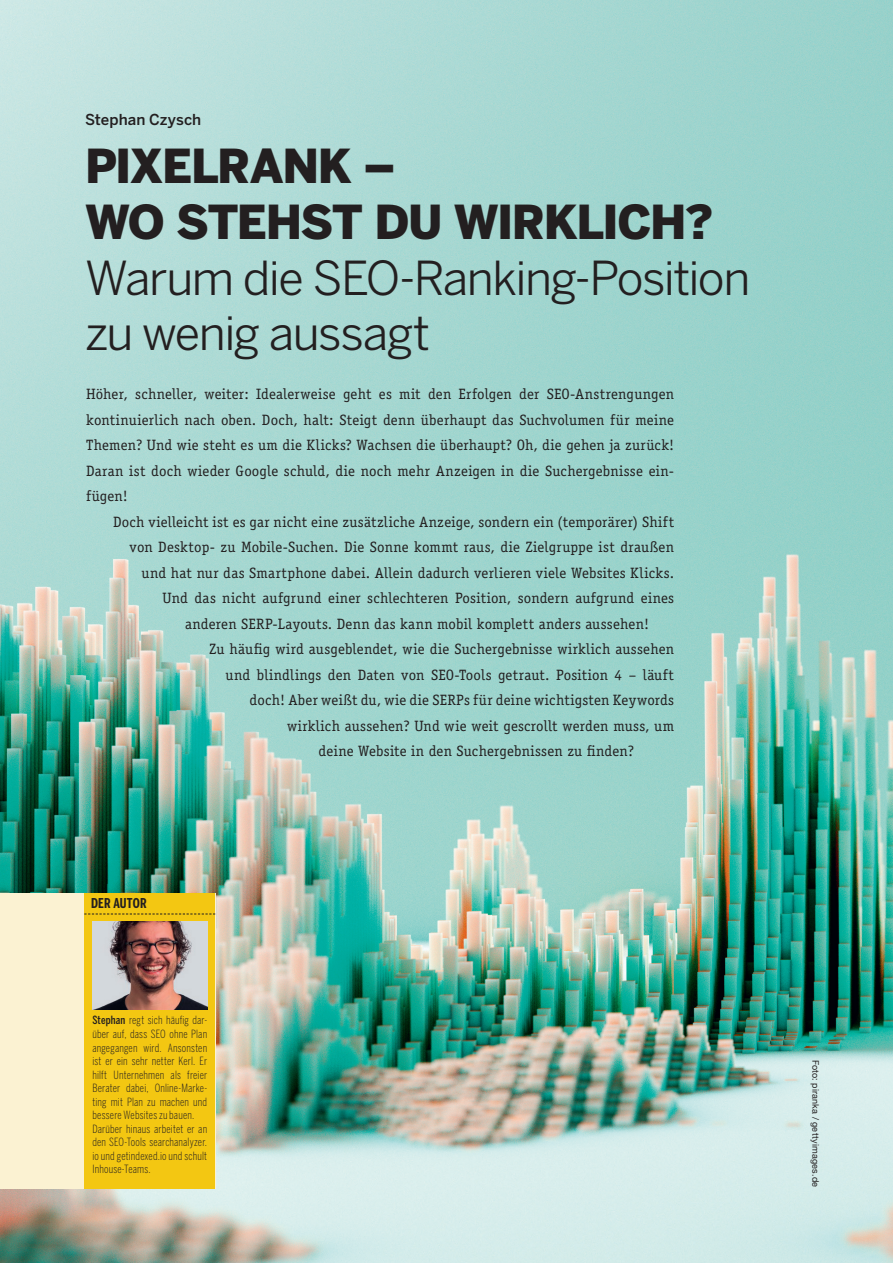
<style>
.page{position:relative;width:893px;height:1263px;background:#fff}
.page>*{position:absolute;margin:0;border:0;box-sizing:border-box;transform-origin:0 0}
.t1{font:46.5px/55.8px "Benton Sans";letter-spacing:-.035em;color:#231f20}
.t2{font:900 46.5px/55.8px "Benton Sans";letter-spacing:-.035em;color:#231f20}
.t3{font:15px/25.5px "Officina Serif Std";letter-spacing:.015em;color:#231f20;text-align:justify}
.t4{font:500 15px "Benton Sans";letter-spacing:.005em;color:#231f20}
.t5{font:700 extra-condensed 13.5px "Benton Sans";letter-spacing:.015em;color:#231f20}
.t6{font:300 extra-condensed 11.25px/13.5px "Benton Sans";letter-spacing:.015em;color:#231f20}
.t7{font:9px "Helvetica Neue";letter-spacing:.025em;color:#231f20}
.s1{font-weight:500}
</style>
<div class="page">
<img style="left:0;top:0;width:893px;height:1263px">
<div style="left:0;top:894px;width:215px;height:295px;background:#fbf2d2"></div>
<div style="left:84px;top:894px;width:131px;height:295px;background:#f3c712"></div>
<img style="left:92px;top:921px;width:115px;height:88px">
<svg style="left:84px;top:914px;width:131px;height:1px"></svg>
<p class="t4" style="left:85px;top:110px;width:118px">Stephan Czysch</p>
<h1 class="t2" style="left:85px;top:137px;width:630px">PIXELRANK –<br>WO STEHST DU WIRKLICH?</h1>
<h1 class="t1" style="left:85px;top:249px;width:667px">Warum die SEO-Ranking-Position zu wenig aussagt</h1>
<p class="t3" style="left:86px;top:382px;width:590px">Höher, schneller, weiter: Idealerweise geht es mit den Erfolgen der SEO-Anstrengungen kontinuierlich nach oben. Doch, halt: Steigt denn überhaupt das Suchvolumen für meine Themen? Und wie steht es um die Klicks? Wachsen die überhaupt? Oh, die gehen ja zurück!<br>Daran ist doch wieder Google schuld, die noch mehr Anzeigen in die Suchergebnisse ein&shy;fügen!</p>
<p class="t3" style="left:113px;top:509px;width:563px">Doch vielleicht ist es gar nicht eine zusätzliche Anzeige, sondern ein (temporärer) Shift</p>
<p class="t3" style="left:130px;top:535px;width:546px">von Desktop- zu Mobile-Suchen. Die Sonne kommt raus, die Zielgruppe ist draußen</p>
<p class="t3" style="left:142px;top:560px;width:534px">und hat nur das Smartphone dabei. Allein dadurch verlieren viele Websites Klicks.</p>
<p class="t3" style="left:163px;top:586px;width:513px">Und das nicht aufgrund einer schlechteren Position, sondern aufgrund eines</p>
<p class="t3" style="left:185px;top:611px;width:465px">anderen SERP-Layouts. Denn das kann mobil komplett anders aussehen!</p>
<p class="t3" style="left:209px;top:637px;width:467px">Zu häufig wird ausgeblendet, wie die Suchergebnisse wirklich aussehen</p>
<p class="t3" style="left:226px;top:662px;width:450px">und blindlings den Daten von SEO-Tools getraut. Position 4 – läuft</p>
<p class="t3" style="left:250px;top:688px;width:426px">doch! Aber weißt du, wie die SERPs für deine wichtigsten Keywords</p>
<p class="t3" style="left:287px;top:713px;width:389px">wirklich aussehen? Und wie weit gescrollt werden muss, um</p>
<p class="t3" style="left:319px;top:739px;width:317px">deine Website in den Suchergebnissen zu finden?</p>
<p class="t5" style="left:91px;top:895px;width:57px">DER AUTOR</p>
<p class="t6" style="left:92px;top:1013px;width:116px"><span class="s1">Stephan</span> regt sich häufig dar&shy;über auf, dass SEO ohne Plan angegangen wird. Ansonsten ist er ein sehr netter Kerl. Er hilft Unternehmen als freier<br>Berater dabei, Online-Marke&shy;ting mit Plan zu machen und bessere Websites zu bauen.<br>Darüber hinaus arbeitet er an den SEO-Tools searchanalyzer. io und getindexed.io und schult<br>Inhouse-Teams.</p>
<p class="t7" style="left:822px;top:1059px;width:129px;rotate:90deg">Foto: piranka / gettyimages.de</p>
</div>
